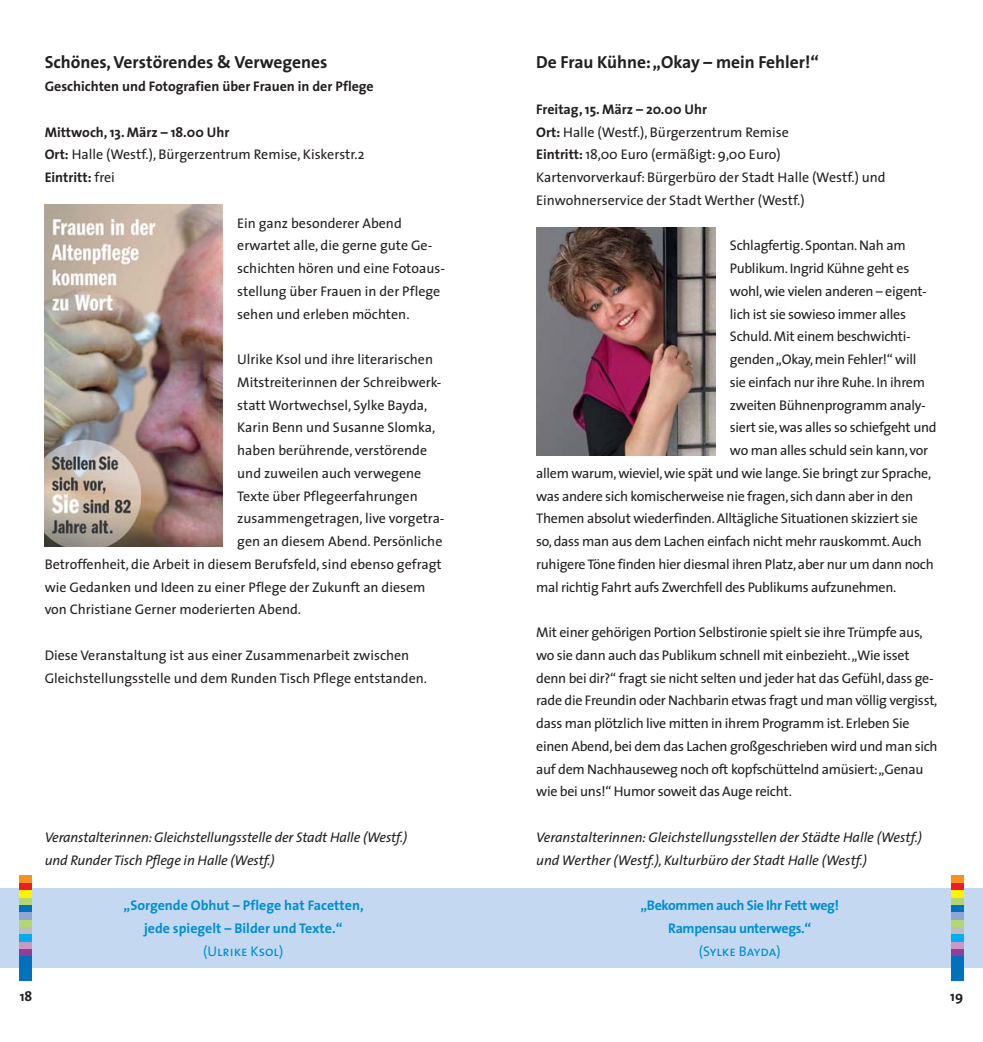
<style>
.page{position:relative;width:983px;height:1042px;background:#fff}
.page>*{position:absolute;margin:0;border:0;box-sizing:border-box;transform-origin:0 0}
.t1{font:700 17.5px "The Sans";color:#231f20}
.t2{font:14px/22.8px "The Sans";letter-spacing:-.02em;color:#231f20}
.t3{font:14px/22.8px "The Sans";color:#231f20}
.t4{font:italic 14px/22.8px "The Sans";letter-spacing:-.01em;color:#231f20}
.t5{font:700 14px/22.8px "The Sans";letter-spacing:-.005em;color:#008ed0;text-align:center}
.t6{font:700 14px "The Sans";color:#231f20}
.t7{font:700 14px/22.8px "The Sans";letter-spacing:-.025em;color:#008ed0;text-align:center}
.t8{font:14px "The Sans Caps";color:#008ed0}
.s1{font-weight:700}
</style>
<div class="page">
<div style="left:0;top:888px;width:982px;height:79px;background:#c4d9f1"></div>
<div style="left:20px;top:956px;width:12px;height:24px;background:#0071bc"></div>
<div style="left:20px;top:948px;width:12px;height:8px;background:#903f98"></div>
<div style="left:20px;top:941px;width:12px;height:7px;background:#cb97c4"></div>
<div style="left:20px;top:934px;width:12px;height:7px;background:#00aeef"></div>
<div style="left:20px;top:926px;width:12px;height:8px;background:#bbbdc0"></div>
<div style="left:20px;top:919px;width:12px;height:7px;background:#b4d670"></div>
<div style="left:20px;top:912px;width:12px;height:7px;background:#90a7d6"></div>
<div style="left:20px;top:904px;width:12px;height:8px;background:#0071bc"></div>
<div style="left:20px;top:897px;width:12px;height:7px;background:#b4d670"></div>
<div style="left:20px;top:890px;width:12px;height:7px;background:#fff200"></div>
<div style="left:20px;top:882px;width:12px;height:8px;background:#ed1c24"></div>
<div style="left:20px;top:875px;width:12px;height:7px;background:#f7931d"></div>
<div style="left:950px;top:956px;width:12px;height:24px;background:#0071bc"></div>
<div style="left:950px;top:948px;width:12px;height:8px;background:#903f98"></div>
<div style="left:950px;top:941px;width:12px;height:7px;background:#cb97c4"></div>
<div style="left:950px;top:934px;width:12px;height:7px;background:#00aeef"></div>
<div style="left:950px;top:926px;width:12px;height:8px;background:#bbbdc0"></div>
<div style="left:950px;top:919px;width:12px;height:7px;background:#b4d670"></div>
<div style="left:950px;top:912px;width:12px;height:7px;background:#90a7d6"></div>
<div style="left:950px;top:904px;width:12px;height:8px;background:#0071bc"></div>
<div style="left:950px;top:897px;width:12px;height:7px;background:#b4d670"></div>
<div style="left:950px;top:890px;width:12px;height:7px;background:#fff200"></div>
<div style="left:950px;top:882px;width:12px;height:8px;background:#ed1c24"></div>
<div style="left:950px;top:875px;width:12px;height:7px;background:#f7931d"></div>
<img style="left:45px;top:205px;width:177px;height:341px">
<img style="left:536px;top:228px;width:178px;height:227px">
<p class="t1" style="left:45px;top:53px;width:284px">Schönes, Verstörendes &amp; Verwegenes</p>
<p class="t6" style="left:45px;top:79px;width:330px">Geschichten und Fotografien über Frauen in der Pflege</p>
<p class="t3" style="left:45px;top:122px;width:321px"><span class="s1">Mittwoch, 13. März – 18.00 Uhr<br>Ort:</span> Halle (Westf.), Bürgerzentrum Remise, Kiskerstr.2<br><span class="s1">Eintritt:</span> frei</p>
<p class="t3" style="left:237px;top:213px;width:209px">Ein ganz besonderer Abend erwartet alle, die gerne gute Ge&shy;schichten hören und eine Fotoaus&shy;stellung über Frauen in der Pflege sehen und erleben möchten.</p>
<p class="t3" style="left:237px;top:349px;width:197px">Ulrike Ksol und ihre literarischen</p>
<p class="t3" style="left:237px;top:372px;width:206px">Mitstreiterinnen der Schreibwerk-</p>
<p class="t3" style="left:237px;top:395px;width:191px">statt Wortwechsel, Sylke Bayda,</p>
<p class="t3" style="left:237px;top:418px;width:199px">Karin Benn und Susanne Slomka,</p>
<p class="t3" style="left:237px;top:440px;width:191px">haben berührende, verstörende</p>
<p class="t3" style="left:237px;top:463px;width:185px">und zuweilen auch verwegene</p>
<p class="t3" style="left:237px;top:486px;width:182px">Texte über Pflegeerfahrungen</p>
<p class="t3" style="left:237px;top:509px;width:209px">zusammengetragen, live vorgetra-</p>
<p class="t3" style="left:237px;top:531px;width:207px">gen an diesem Abend. Persönliche</p>
<p class="t3" style="left:45px;top:554px;width:398px">Betroffenheit, die Arbeit in diesem Berufsfeld, sind ebenso gefragt</p>
<p class="t3" style="left:45px;top:577px;width:382px">wie Gedanken und Ideen zu einer Pflege der Zukunft an diesem</p>
<p class="t3" style="left:45px;top:600px;width:258px">von Christiane Gerner moderierten Abend.</p>
<p class="t3" style="left:45px;top:645px;width:384px">Diese Veranstaltung ist aus einer Zusammenarbeit zwischen<br>Gleichstellungsstelle und dem Runden Tisch Pflege entstanden.</p>
<p class="t4" style="left:45px;top:827px;width:364px">Veranstalterinnen: Gleichstellungsstelle der Stadt Halle (Westf.) und Runder Tisch Pflege in Halle (Westf.)</p>
<p class="t5" style="left:123px;top:894px;width:241px">„Sorgende Obhut – Pflege hat Facetten, jede spiegelt – Bilder und Texte.“</p>
<p class="t8" style="left:203px;top:942px;width:82px">(Ulrike Ksol)</p>
<p class="t1" style="left:536px;top:53px;width:284px">De Frau Kühne: „Okay – mein Fehler!“</p>
<p class="t3" style="left:536px;top:99px;width:351px"><span class="s1">Freitag, 15. März – 20.00 Uhr<br>Ort:</span> Halle (Westf.), Bürgerzentrum Remise<br><span class="s1">Eintritt:</span> 18,00 Euro (ermäßigt: 9,00 Euro)<br>Kartenvorverkauf: Bürgerbüro der Stadt Halle (Westf.) und Einwohnerservice der Stadt Werther (Westf.)</p>
<p class="t2" style="left:729px;top:236px;width:177px">Schlagfertig. Spontan. Nah am</p>
<p class="t2" style="left:729px;top:258px;width:181px">Publikum. Ingrid Kühne geht es</p>
<p class="t2" style="left:729px;top:281px;width:198px">wohl, wie vielen anderen – eigent-</p>
<p class="t2" style="left:729px;top:304px;width:177px">lich ist sie sowieso immer alles</p>
<p class="t2" style="left:729px;top:327px;width:182px">Schuld. Mit einem beschwichti-</p>
<p class="t2" style="left:729px;top:349px;width:188px">genden „Okay, mein Fehler!“ will</p>
<p class="t2" style="left:729px;top:372px;width:196px">sie einfach nur ihre Ruhe. In ihrem</p>
<p class="t2" style="left:729px;top:395px;width:197px">zweiten Bühnenprogramm analy-</p>
<p class="t2" style="left:729px;top:418px;width:208px">siert sie, was alles so schiefgeht und</p>
<p class="t2" style="left:729px;top:440px;width:200px">wo man alles schuld sein kann, vor</p>
<p class="t2" style="left:536px;top:463px;width:396px">allem warum, wieviel, wie spät und wie lange. Sie bringt zur Sprache,</p>
<p class="t2" style="left:536px;top:486px;width:378px">was andere sich komischerweise nie fragen, sich dann aber in den</p>
<p class="t2" style="left:536px;top:509px;width:383px">Themen absolut wiederfinden. Alltägliche Situationen skizziert sie</p>
<p class="t2" style="left:536px;top:531px;width:387px">so, dass man aus dem Lachen einfach nicht mehr rauskommt. Auch</p>
<p class="t2" style="left:536px;top:554px;width:399px">ruhigere Töne finden hier diesmal ihren Platz, aber nur um dann noch</p>
<p class="t2" style="left:536px;top:577px;width:361px">mal richtig Fahrt aufs Zwerchfell des Publikums aufzunehmen.</p>
<p class="t2" style="left:536px;top:622px;width:403px">Mit einer gehörigen Portion Selbstironie spielt sie ihre Trümpfe aus, wo sie dann auch das Publikum schnell mit einbezieht. „Wie isset denn bei dir?“ fragt sie nicht selten und jeder hat das Gefühl, dass ge&shy;rade die Freundin oder Nachbarin etwas fragt und man völlig vergisst, dass man plötzlich live mitten in ihrem Programm ist. Erleben Sie einen Abend, bei dem das Lachen großgeschrieben wird und man sich auf dem Nachhauseweg noch oft kopfschüttelnd amüsiert: „Genau wie bei uns!“ Humor soweit das Auge reicht.</p>
<p class="t4" style="left:536px;top:827px;width:387px">Veranstalterinnen: Gleichstellungsstellen der Städte Halle (Westf.) und Werther (Westf.), Kulturbüro der Stadt Halle (Westf.)</p>
<p class="t7" style="left:640px;top:894px;width:200px">„Bekommen auch Sie Ihr Fett weg!<br>Rampensau unterwegs.“</p>
<p class="t8" style="left:698px;top:942px;width:83px">(Sylke Bayda)</p>
<p class="t6" style="left:20px;top:989px;width:14px">18</p>
<p class="t6" style="left:949px;top:989px;width:14px">19</p>
</div>
